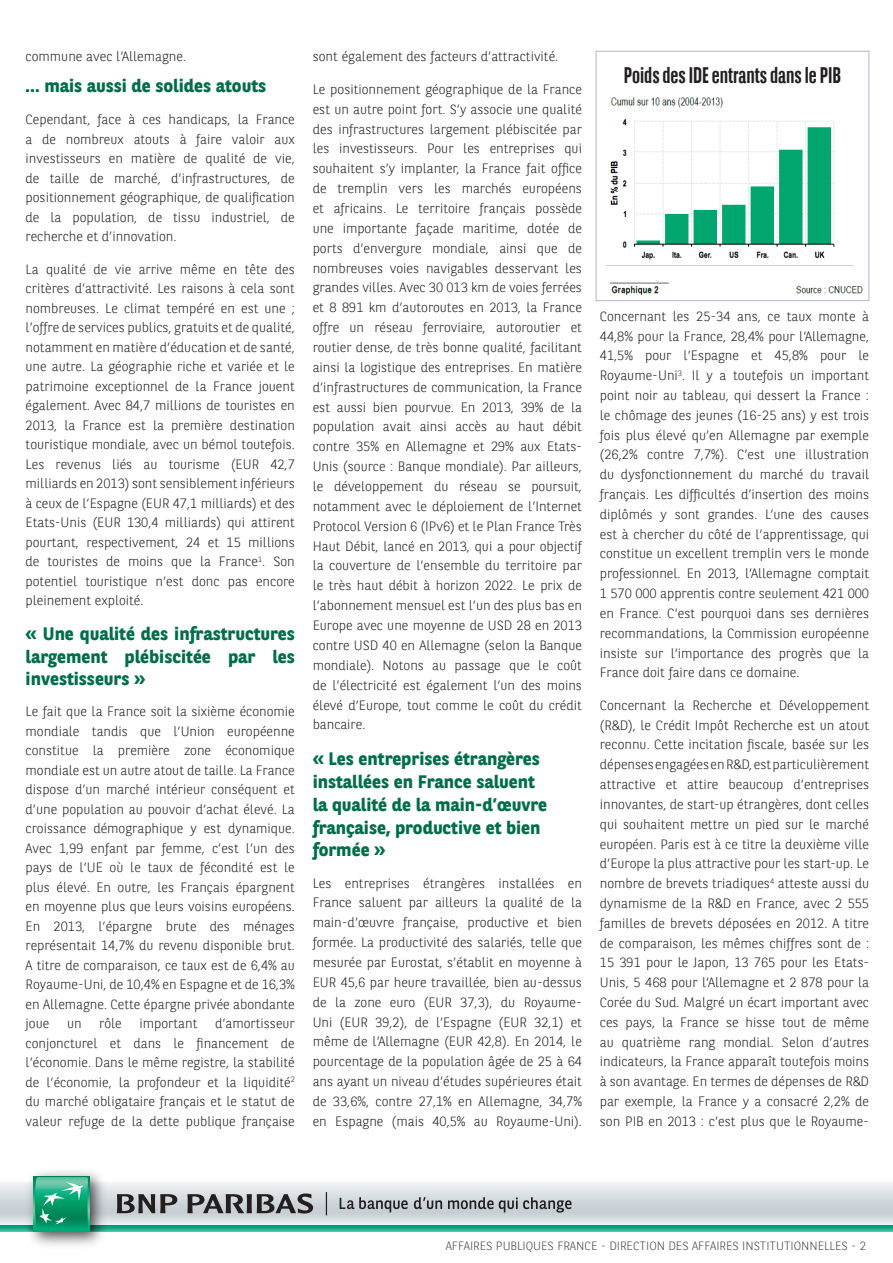
<style>
.page{position:relative;width:893px;height:1263px;background:#fff}
.page>*{position:absolute;margin:0;border:0;box-sizing:border-box;transform-origin:0 0}
.t1{font:700 22.5px "BNPP Sans Condensed";color:#231f20}
.t2{font:700 18px/22.8px "BNPP Sans";color:#006e49;text-align:justify}
.t3{font:300 13.5px/19.8px "BNPP Sans";color:#231f20;text-align:justify}
.t4{font:300 12px "BNPP Sans";color:#414243}
</style>
<div class="page">
<svg style="left:0;top:1225px;width:858px;height:6px;background:#16a786"></svg>
<svg style="left:0;top:1183px;width:858px;height:42px;background:#dae0e3"></svg>
<img style="left:21px;top:1171px;width:90px;height:75px">
<svg style="left:326px;top:1192px;width:1px;height:23px"></svg>
<svg style="left:414px;top:1197px;width:28px;height:12px"></svg>
<svg style="left:448px;top:1197px;width:123px;height:15px;background:#9ea2a5"></svg>
<svg style="left:340px;top:1197px;width:68px;height:15px"></svg>
<svg style="left:23px;top:1177px;width:154px;height:54px;background:#7bb7a6"></svg>
<svg style="left:187px;top:1193px;width:126px;height:20px;background:#7f8183"></svg>
<svg style="left:858px;top:1225px;width:35px;height:6px"></svg>
<svg style="left:858px;top:1183px;width:35px;height:42px"></svg>
<div style="left:596px;top:51px;width:273px;height:250px;background:#fff;border:1px solid #b5b4cf"></div>
<img style="left:606px;top:97px;width:257px;height:203px">
<div style="left:600px;top:114px;width:253px;height:166px;background:#fff"></div>
<img style="left:610px;top:119px;width:225px;height:141px">
<p class="t3" style="left:26px;top:46px;width:162px">commune avec l’Allemagne.</p>
<p class="t2" style="left:26px;top:74px;width:242px">… mais aussi de solides atouts</p>
<p class="t3" style="left:26px;top:109px;width:271px">Cependant, face à ces handicaps, la France a de nombreux atouts à faire valoir aux investisseurs en matière de qualité de vie, de taille de marché, d’infrastructures, de positionnement géographique, de qualification de la population, de tissu industriel, de recherche et d’innovation.</p>
<p class="t3" style="left:26px;top:258px;width:271px">La qualité de vie arrive même en tête des critères d’attractivité. Les raisons à cela sont nombreuses. Le climat tempéré en est une ; l’offre de services publics, gratuits et de qualité, notamment en matière d’éducation et de santé, une autre. La géographie riche et variée et le patrimoine exceptionnel de la France jouent également. Avec 84,7 millions de touristes en 2013, la France est la première destination touristique mondiale, avec un bémol toutefois.<br>Les revenus liés au tourisme (EUR 42,7 milliards en 2013) sont sensiblement inférieurs à ceux de l’Espagne (EUR 47,1 milliards) et des Etats-Unis (EUR 130,4 milliards) qui attirent pourtant, respectivement, 24 et 15 millions de touristes de moins que la France<sup>1</sup>. Son potentiel touristique n’est donc pas encore pleinement exploité.</p>
<p class="t2" style="left:26px;top:622px;width:271px">« Une qualité des infrastructures largement plébiscitée par les investisseurs »</p>
<p class="t3" style="left:26px;top:701px;width:271px">Le fait que la France soit la sixième économie mondiale tandis que l’Union européenne constitue la première zone économique mondiale est un autre atout de taille. La France dispose d’un marché intérieur conséquent et d’une population au pouvoir d’achat élevé. La croissance démographique y est dynamique.<br>Avec 1,99 enfant par femme, c’est l’un des pays de l’UE où le taux de fécondité est le plus élevé. En outre, les Français épargnent en moyenne plus que leurs voisins européens.<br>En 2013, l’épargne brute des ménages représentait 14,7% du revenu disponible brut.<br>A titre de comparaison, ce taux est de 6,4% au Royaume-Uni, de 10,4% en Espagne et de 16,3% en Allemagne. Cette épargne privée abondante joue</p>
<p class="t3" style="left:26px;top:1013px;width:271px;text-indent:189px">d’amortisseur conjoncturel et dans le financement de l’économie. Dans le même registre, la stabilité de l’économie, la profondeur et la liquidité<sup>2 </sup>du marché obligataire français et le statut de valeur refuge de la dette publique française</p>
<p class="t3" style="left:67px;top:1013px;width:16px">un</p>
<p class="t3" style="left:99px;top:1013px;width:24px">rôle</p>
<p class="t3" style="left:140px;top:1013px;width:59px">important</p>
<p class="t3" style="left:313px;top:46px;width:247px">sont également des facteurs d’attractivité.</p>
<p class="t3" style="left:313px;top:79px;width:271px">Le positionnement géographique de la France est un autre point fort. S’y associe une qualité des infrastructures largement plébiscitée par les investisseurs. Pour les entreprises qui souhaitent s’y implanter, la France fait office de tremplin vers les marchés européens et africains. Le territoire français possède une importante façade maritime, dotée de ports d’envergure mondiale, ainsi que de nombreuses voies navigables desservant les grandes villes. Avec 30 013 km de voies ferrées et 8 891 km d’autoroutes en 2013, la France offre un réseau ferroviaire, autoroutier et routier dense, de très bonne qualité, facilitant ainsi la logistique des entreprises. En matière d’infrastructures de communication, la France est aussi bien pourvue. En 2013, 39% de la population avait ainsi accès au haut débit contre 35% en Allemagne et 29% aux Etats-Unis (source : Banque mondiale). Par ailleurs, le développement du réseau se poursuit, notamment avec le déploiement de l’Internet Protocol Version 6 (IPv6) et le Plan France Très Haut Débit, lancé en 2013, qui a pour objectif la couverture de l’ensemble du territoire par le très haut débit à horizon 2022. Le prix de l’abonnement mensuel est l’un des plus bas en Europe avec une moyenne de USD 28 en 2013 contre USD 40 en Allemagne (selon la Banque mondiale). Notons au passage que le coût de l’électricité est également l’un des moins élevé d’Europe, tout comme le coût du crédit bancaire.</p>
<p class="t2" style="left:313px;top:747px;width:236px;text-align:left">« Les entreprises étrangères installées en France saluent la qualité de la main-d’œuvre française, productive et bien formée »</p>
<p class="t3" style="left:313px;top:872px;width:271px">Les entreprises étrangères installées en France saluent par ailleurs la qualité de la main-d’œuvre française, productive et bien formée. La productivité des salariés, telle que mesurée par Eurostat, s’établit en moyenne à EUR 45,6 par heure travaillée, bien au-dessus de la zone euro (EUR 37,3), du Royaume-Uni (EUR 39,2), de l’Espagne (EUR 32,1) et même de l’Allemagne (EUR 42,8). En 2014, le pourcentage de la population âgée de 25 à 64 ans ayant un niveau d’études supérieures était de 33,6%, contre 27,1% en Allemagne, 34,7% en Espagne (mais 40,5% au Royaume-Uni).</p>
<p class="t1" style="left:624px;top:63px;width:219px">Poids des IDE entrants dans le PIB</p>
<p class="t3" style="left:600px;top:305px;width:271px">Concernant les 25-34 ans, ce taux monte à 44,8% pour la France, 28,4% pour l’Allemagne, 41,5% pour l’Espagne et 45,8% pour le Royaume-Uni<sup>3</sup>. Il y a toutefois un important point noir au tableau, qui dessert la France : le chômage des jeunes (16-25 ans) y est trois fois plus élevé qu’en Allemagne par exemple (26,2% contre 7,7%). C’est une illustration du dysfonctionnement du marché du travail français. Les difficultés d’insertion des moins diplômés y sont grandes. L’une des causes est à chercher du côté de l’apprentissage, qui constitue un excellent tremplin vers le monde professionnel. En 2013, l’Allemagne comptait 1 570 000 apprentis contre seulement 421 000 en France. C’est pourquoi dans ses dernières recommandations, la Commission européenne insiste sur l’importance des progrès que la France doit faire dans ce domaine.</p>
<p class="t3" style="left:600px;top:695px;width:271px">Concernant la Recherche et Développement (R&amp;D), le Crédit Impôt Recherche est un atout reconnu. Cette incitation fiscale, basée sur les dépenses engagées en R&amp;D, est particulièrement attractive et attire beaucoup d’entreprises innovantes, de start-up étrangères, dont celles qui souhaitent mettre un pied sur le marché européen. Paris est à ce titre la deuxième ville d’Europe la plus attractive pour les start-up. Le nombre de brevets triadiques<sup>4</sup> atteste aussi du dynamisme de la R&amp;D en France, avec 2 555 familles de brevets déposées en 2012. A titre de comparaison, les mêmes chiffres sont de :<br>15 391 pour le Japon, 13 765 pour les Etats-Unis, 5 468 pour l’Allemagne et 2 878 pour la Corée du Sud. Malgré un écart important avec ces pays, la France se hisse tout de même au quatrième rang mondial. Selon d’autres indicateurs, la France apparaît toutefois moins à son avantage. En termes de dépenses de R&amp;D par exemple, la France y a consacré 2,2% de son PIB en 2013 : c’est plus que le Royaume-</p>
<p class="t4" style="left:446px;top:1238px;width:422px">AFFAIRES PUBLIQUES FRANCE - DIRECTION DES AFFAIRES INSTITUTIONNELLES - 2</p>
</div>
